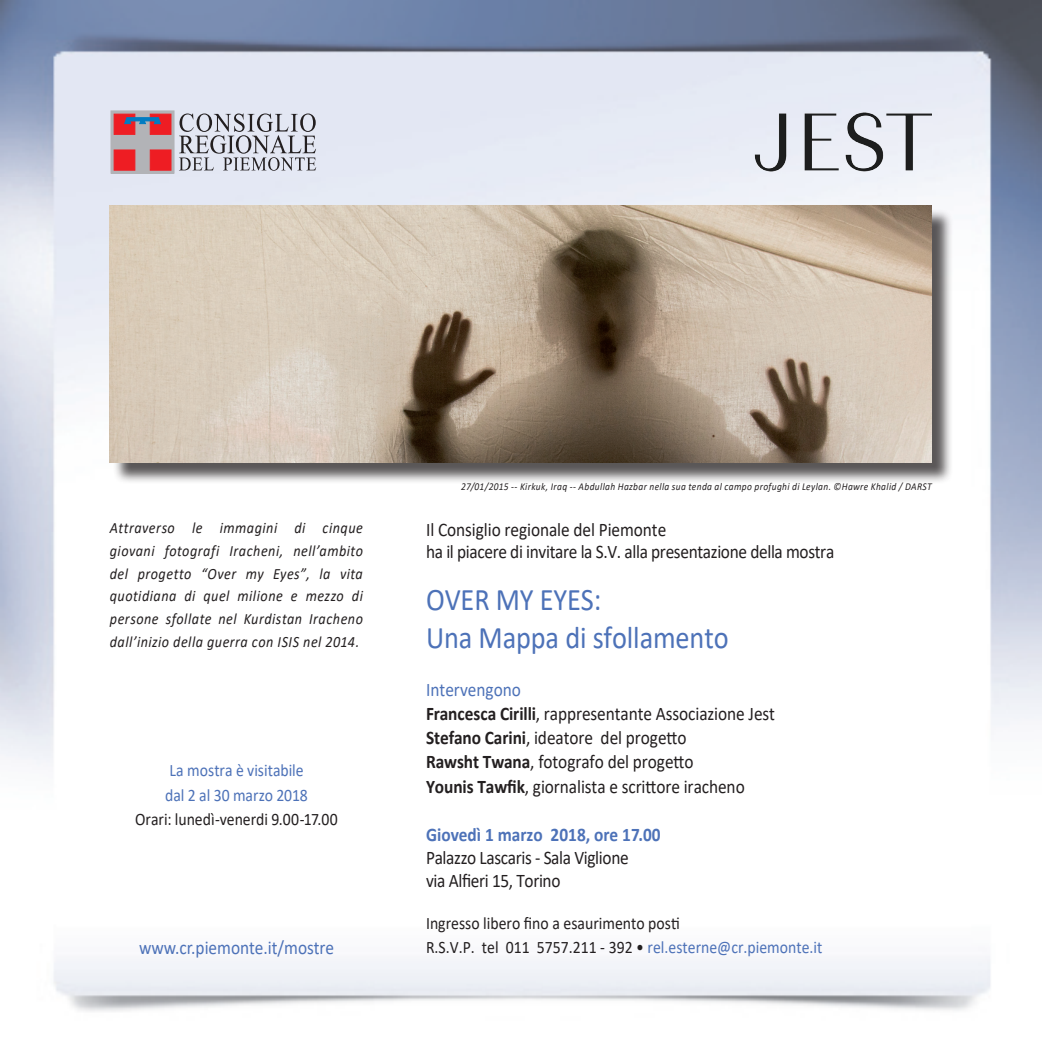
<style>
.page{position:relative;width:1042px;height:1042px;background:#fff}
.page>*{position:absolute;margin:0;border:0;box-sizing:border-box;transform-origin:0 0}
.t1{font:31.5px/37.8px "Calibri";letter-spacing:-.005em;color:#4d72b8;scale:.9 1}
.t2{font:19.25px/24.2px "Calibri";letter-spacing:-.005em;color:#231f20;scale:.9 1}
.t3{font:700 19.25px "Calibri";color:#4d72b8;scale:.9 1}
.t4{font:19.25px "Calibri";color:#4d72b8;scale:.9 1}
.t5{font:17.5px "Calibri";color:#231f20;scale:.9 1}
.t6{font:17.5px/24.2px "Calibri";letter-spacing:-.005em;color:#4d72b8;scale:.9 1}
.t7{font:italic 15.75px/22.8px "Calibri";letter-spacing:.035em;color:#231f20;text-align:justify;scale:.9 1}
.t8{font:italic 10.5px "Calibri";letter-spacing:.04em;color:#231f20;scale:.9 1}
.s1{color:#4d72b8}
.s2{font-weight:700}
</style>
<div class="page">
<img style="left:0;top:0;width:1041px;height:1012px">
<div style="left:111px;top:111px;width:63px;height:62px;background:#b2b3b7"></div>
<div style="left:110px;top:110px;width:65px;height:64px;border:1px solid #b2b3b7"></div>
<div style="left:150px;top:150px;width:21px;height:21px;background:#ee1d23;border:1px solid #ee1d23"></div>
<div style="left:114px;top:150px;width:21px;height:21px;background:#ee1d23;border:1px solid #ee1d23"></div>
<div style="left:114px;top:114px;width:21px;height:21px;background:#ee1d23;border:1px solid #ee1d23"></div>
<div style="left:150px;top:114px;width:21px;height:21px;background:#ee1d23;border:1px solid #ee1d23"></div>
<svg style="left:124px;top:117px;width:37px;height:7px"></svg>
<svg style="left:179px;top:113px;width:137px;height:58px;background:#b8bac3"></svg>
<div style="left:112px;top:208px;width:841px;height:276px;background:#231f20;opacity:.75"></div>
<img style="left:110px;top:206px;width:822px;height:257px">
<img style="left:747px;top:110px;width:185px;height:64px">
<p class="t7" style="left:110px;top:516px;width:283px">Attraverso le immagini di cinque giovani fotografi Iracheni, nell’ambito del progetto “Over my Eyes”, la vita quotidiana di quel milione e mezzo di persone sfollate nel Kurdistan Iracheno dall’inizio della guerra con ISIS nel 2014.</p>
<p class="t6" style="left:165px;top:758px;width:160px">La mostra è visitabile dal 2 al 30 marzo 2018</p>
<p class="t5" style="left:135px;top:807px;width:227px">Orari: lunedì-venerdi 9.00-17.00</p>
<p class="t8" style="left:461px;top:480px;width:524px">27/01/2015 -- Kirkuk, Iraq -- Abdullah Hazbar nella sua tenda al campo profughi di Leylan. ©Hawre Khalid / DARST</p>
<p class="t2" style="left:426px;top:517px;width:455px;line-height:22.8px">Il Consiglio regionale del Piemonte<br>ha il piacere di invitare la S.V. alla presentazione della mostra</p>
<h1 class="t1" style="left:426px;top:580px;width:338px">OVER MY EYES:<br>Una Mappa di sfollamento</h1>
<p class="t2" style="left:426px;top:677px;width:389px"><span class="s1">Intervengono<br></span><span class="s2">Francesca Cirilli</span>, rappresentante Associazione Jest <span class="s2">Stefano Carini</span>, ideatore del progetto<br><span class="s2">Rawsht Twana</span>, fotografo del progetto<br><span class="s2">Younis Tawfik</span>, giornalista e scrittore iracheno</p>
<p class="t3" style="left:426px;top:821px;width:262px">Giovedì 1 marzo 2018, ore 17.00</p>
<p class="t2" style="left:426px;top:845px;width:227px;line-height:22.8px">Palazzo Lascaris - Sala Viglione via Alfieri 15, Torino</p>
<p class="t5" style="left:426px;top:911px;width:283px">Ingresso libero fino a esaurimento posti</p>
<p class="t4" style="left:139px;top:934px;width:218px">www.cr.piemonte.it/mostre</p>
<p class="t5" style="left:426px;top:935px;width:442px">R.S.V.P. tel 011 5757.211 - 392 • <span class="s1">rel.esterne@cr.piemonte.it</span></p>
</div>
